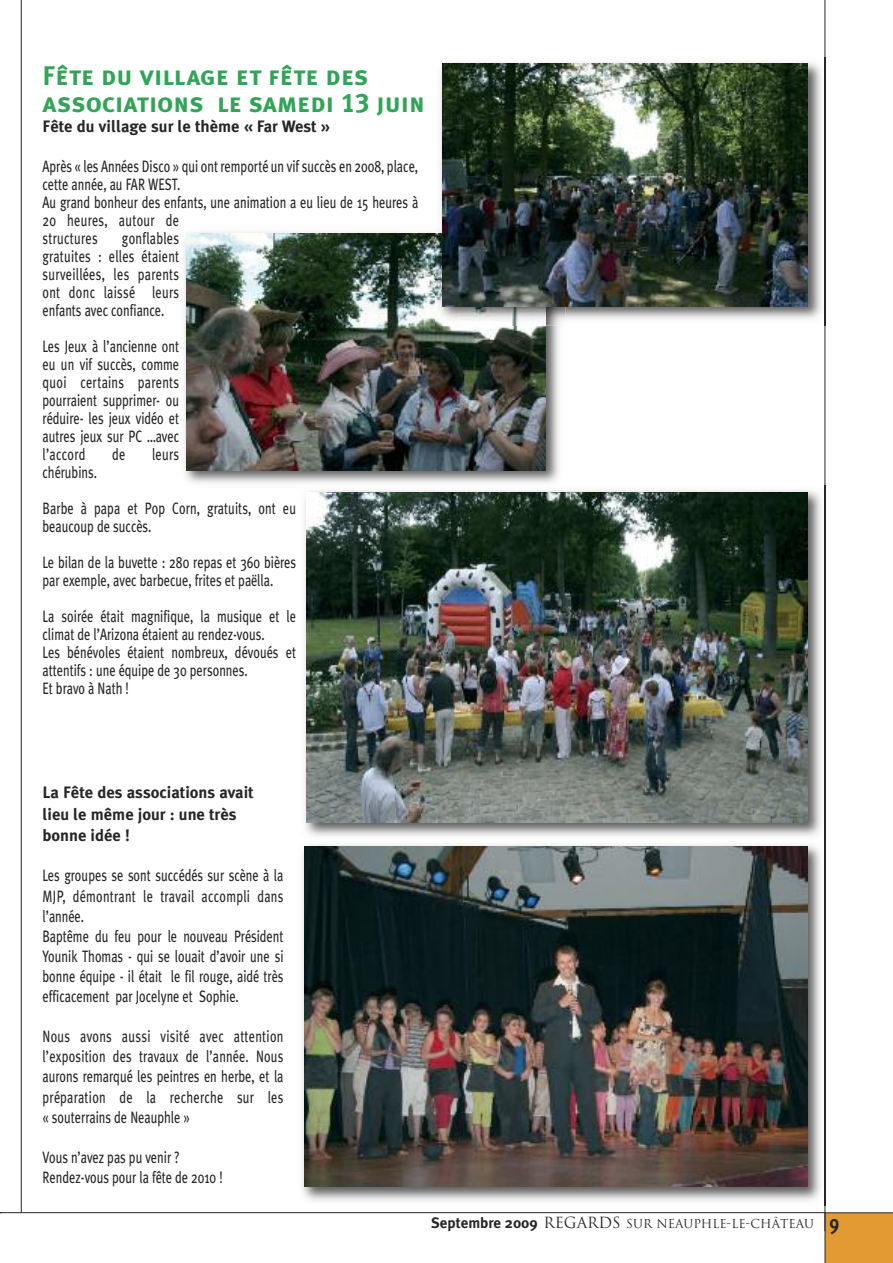
<style>
.page{position:relative;width:893px;height:1263px;background:#fff}
.page>*{position:absolute;margin:0;border:0;box-sizing:border-box;transform-origin:0 0}
.t1{font:27px/27px "Meta Plus Bold Caps";color:#32a457}
.t2{font:16.5px/18px "Meta Plus";color:#272627;scale:.75 1}
.t3{font:700 16.5px/21.6px "Meta Plus";color:#272627}
.t4{font:12px "Trajan";color:#272627}
.s1{font-family:"Meta Plus";font-weight:700;font-size:15px}
.s2{font-size:15px}
.s3{font-family:"Meta Plus";font-weight:700;font-size:21px}
</style>
<div class="page">
<div style="left:825px;top:1212px;width:68px;height:51px;background:#e39a33"></div>
<hr style="left:0;top:1212px;width:825px;height:1px;background:#272627">
<hr style="left:21px;top:0;width:1px;height:1213px;background:#272627">
<hr style="left:825px;top:0;width:1px;height:1231px;background:#272627">
<img style="left:302px;top:485px;width:523px;height:721px">
<img style="left:306px;top:492px;width:502px;height:330px">
<img style="left:184px;top:232px;width:375px;height:251px">
<img style="left:302px;top:485px;width:263px;height:5px">
<img style="left:187px;top:234px;width:359px;height:236px">
<img style="left:302px;top:840px;width:523px;height:2px">
<img style="left:305px;top:846px;width:503px;height:340px">
<img style="left:436px;top:57px;width:389px;height:269px">
<img style="left:443px;top:64px;width:365px;height:242px">
<h1 class="t1" style="left:43px;top:62px;width:384px">Fête du village et fête des associations le samedi 13 juin</h1>
<p class="t3" style="left:43px;top:115px;width:289px">Fête du village sur le thème « Far West »</p>
<p class="t2" style="left:43px;top:157px;width:502px">Après « les Années Disco » qui ont remporté un vif succès en 2008, place, cette année, au FAR WEST.<br>Au grand bonheur des enfants, une animation a eu lieu de 15 heures à 20 heures, autour de<br>structures</p>
<p class="t2" style="left:43px;top:229px;width:184px;text-align:justify;text-indent:79px">gonflables gratuites : elles étaient surveillées, les parents ont donc laissé leurs enfants avec confiance.</p>
<p class="t2" style="left:43px;top:337px;width:184px;text-align:justify">Les Jeux à l’ancienne ont eu un vif succès, comme quoi certains parents pourraient supprimer- ou réduire- les jeux vidéo et autres jeux sur PC …avec l’accord</p>
<p class="t2" style="left:112px;top:445px;width:19px">de</p>
<p class="t2" style="left:152px;top:445px;width:38px">leurs</p>
<p class="t2" style="left:43px;top:454px;width:340px;line-height:36px">chérubins.<br>Barbe à papa et Pop Corn, gratuits, ont eu</p>
<p class="t2" style="left:43px;top:508px;width:340px;line-height:36px">beaucoup de succès.<br>Le bilan de la buvette : 280 repas et 360 bières</p>
<p class="t2" style="left:43px;top:562px;width:340px;line-height:36px">par exemple, avec barbecue, frites et paëlla.<br>La soirée était magnifique, la musique et le</p>
<p class="t2" style="left:43px;top:625px;width:340px">climat de l’Arizona étaient au rendez-vous.<br>Les bénévoles étaient nombreux, dévoués et attentifs : une équipe de 30 personnes.<br>Et bravo à Nath !</p>
<p class="t3" style="left:43px;top:781px;width:213px">La Fête des associations avait lieu le même jour : une très bonne idée !</p>
<p class="t2" style="left:43px;top:866px;width:323px;line-height:20.1px">Les groupes se sont succédés sur scène à la MJP, démontrant le travail accompli dans l’année.<br>Baptême du feu pour le nouveau Président Younik Thomas - qui se louait d’avoir une si bonne équipe - il était le fil rouge, aidé très efficacement par Jocelyne et Sophie.</p>
<p class="t2" style="left:43px;top:1026px;width:323px;line-height:20.1px;text-align:justify">Nous avons aussi visité avec attention l’exposition des travaux de l’année. Nous aurons remarqué les peintres en herbe, et la préparation de la recherche sur les « souterrains de Neauphle »</p>
<p class="t2" style="left:43px;top:1147px;width:242px;line-height:20.1px">Vous n’avez pas pu venir ?<br>Rendez-vous pour la fête de 2010 !</p>
<p class="t4" style="left:431px;top:1217px;width:410px"><span class="s1">Septembre 2009</span> <span class="s2">REGARDS</span> SUR NEAUPHLE-LE-CHÂTEAU <span class="s3">9</span></p>
</div>
